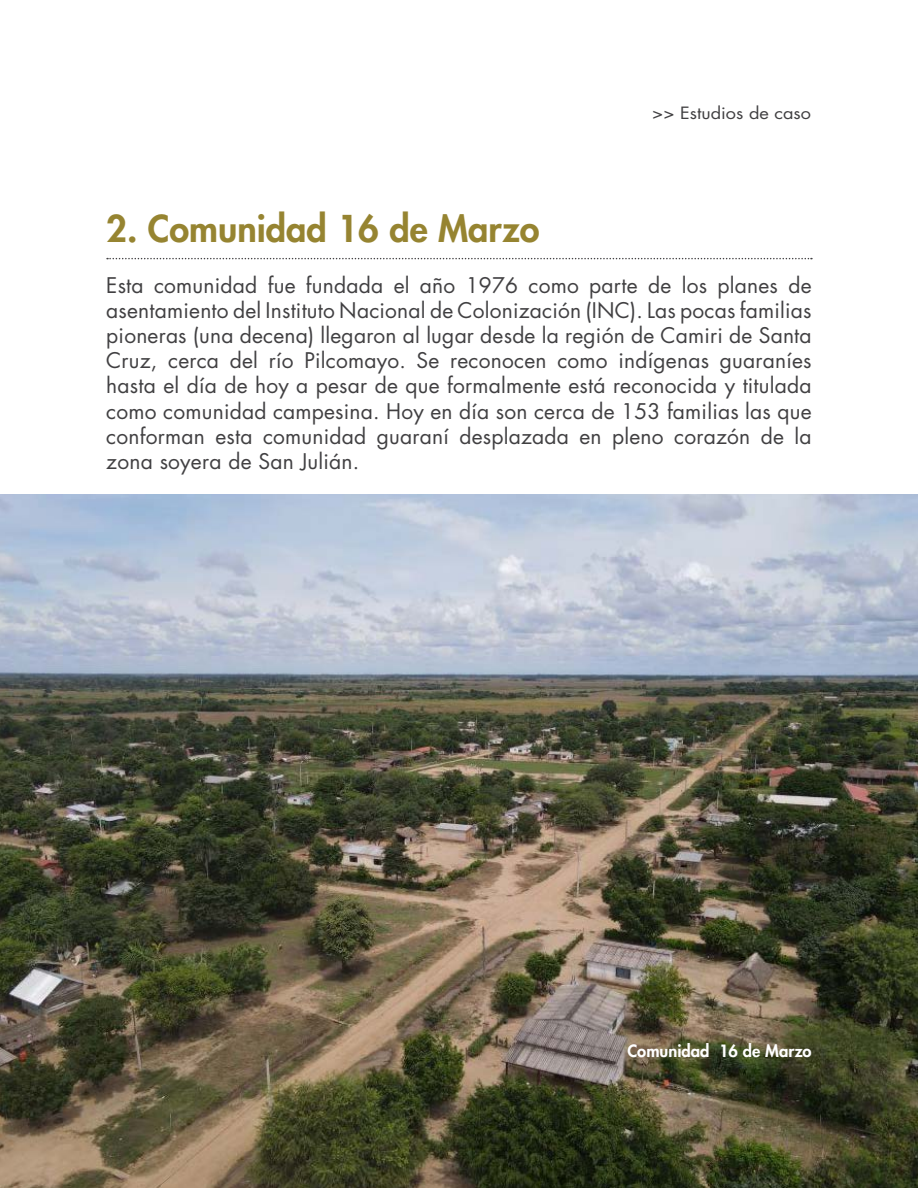
<style>
.page{position:relative;width:918px;height:1188px;background:#fff}
.page>*{position:absolute;margin:0;border:0;box-sizing:border-box;transform-origin:0 0}
.t1{font:800 36px "Futura Std";color:#968431}
.t2{font:21px/25.2px "Futura Std";letter-spacing:.01em;color:#414042;text-align:justify}
.t3{font:800 16.5px "Futura Std";color:#fff}
.t4{font:16.5px "Futura Std";color:#414042;scale:1.1 1}
</style>
<div class="page">
<img style="left:0;top:494px;width:918px;height:694px">
<svg style="left:107px;top:258px;width:705px;height:1px"></svg>
<p class="t4" style="left:652px;top:102px;width:146px">&gt;&gt; Estudios de caso</p>
<h1 class="t1" style="left:106px;top:206px;width:435px">2. Comunidad 16 de Marzo</h1>
<p class="t2" style="left:106px;top:273px;width:707px">Esta comunidad fue fundada el año 1976 como parte de los planes de asentamiento del Instituto Nacional de Colonización (INC). Las pocas familias pioneras (una decena) llegaron al lugar desde la región de Camiri de Santa Cruz, cerca del río Pilcomayo. Se reconocen como indígenas guaraníes hasta el día de hoy a pesar de que formalmente está reconocida y titulada como comunidad campesina. Hoy en día son cerca de 153 familias las que conforman esta comunidad guaraní desplazada en pleno corazón de la zona soyera de San Julián.</p>
<p class="t3" style="left:627px;top:1040px;width:186px">Comunidad 16 de Marzo</p>
</div>
